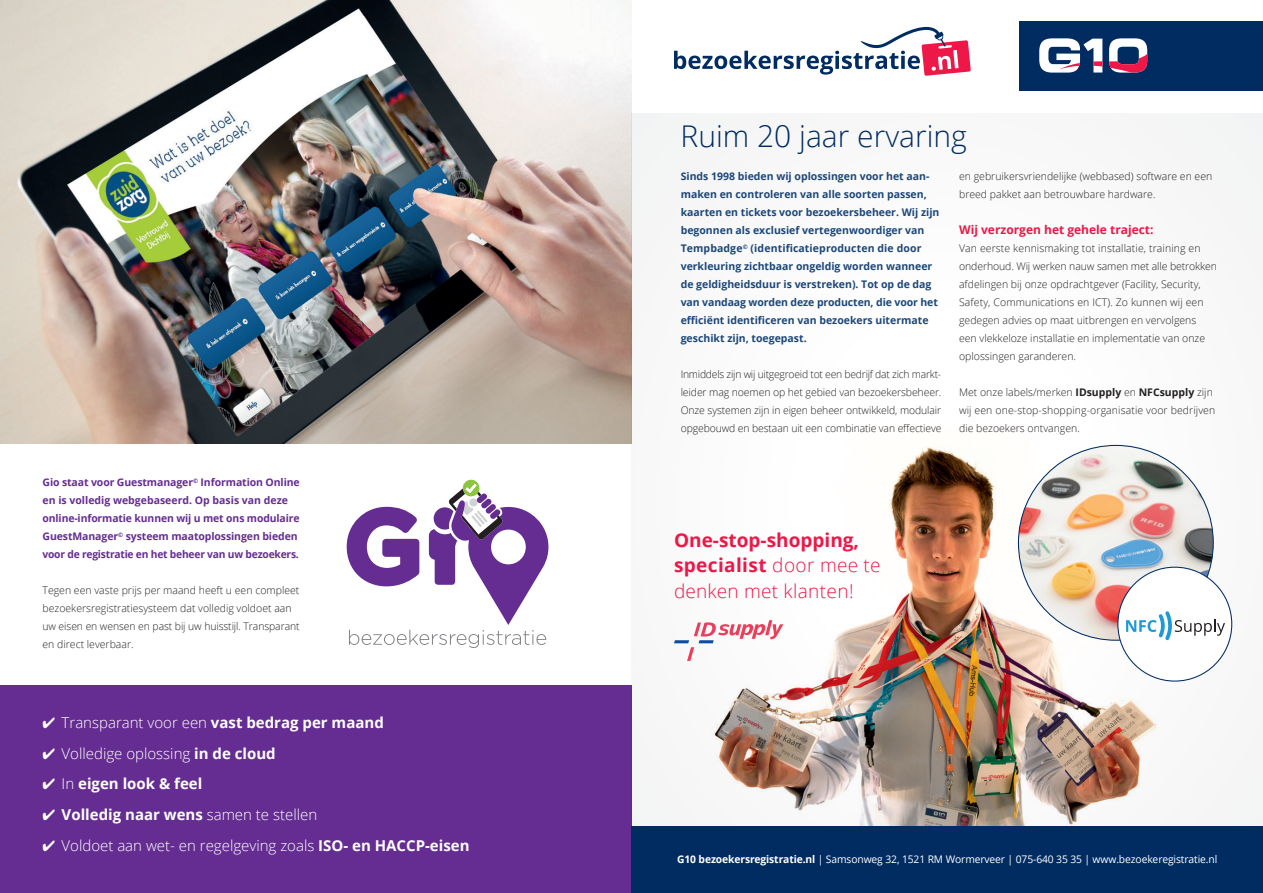
<style>
.page{position:relative;width:1263px;height:893px;background:#fff}
.page>*{position:absolute;margin:0;border:0;box-sizing:border-box;transform-origin:0 0}
.t1{font:300 30px "Open Sans";color:#002c62}
.t2{font:300 19.05px/25.3px "Open Sans";letter-spacing:.01em;color:#ed1748}
.t3{font:700 19.05px "Open Sans";color:#ed1748}
.t4{font:300 15px "Open Sans";color:#fff}
.t5{font:700 15px "Open Sans";color:#fff}
.t6{font:700 12px "Open Sans";color:#ed1748}
.t7{font:300 10.5px/18px "Open Sans";color:#231f20}
.t8{font:700 10.5px/18px "Open Sans";color:#1c4779}
.t9{font:700 10.5px/18px "Open Sans";letter-spacing:-.01em;color:#652d91}
.t10{font:10.5px "Open Sans";letter-spacing:-.01em;color:#fff}
.t11{font:300 10.5px "Open Sans";letter-spacing:-.025em;color:#231f20}
.s1{font-weight:700}
.s2{font-weight:300}
</style>
<div class="page">
<img style="left:0;top:0;width:631px;height:443px">
<div style="left:0;top:686px;width:631px;height:207px;background:#652d91"></div>
<svg style="left:347px;top:480px;width:201px;height:168px"></svg>
<div style="left:631px;top:113px;width:632px;height:777px;background:#fafafa"></div>
<img style="left:631px;top:427px;width:632px;height:400px">
<svg style="left:674px;top:27px;width:297px;height:49px"></svg>
<div style="left:631px;top:827px;width:632px;height:66px;background:#002c62"></div>
<img style="left:1018px;top:445px;width:195px;height:195px;border-radius:97px">
<div style="left:1019px;top:21px;width:244px;height:69px;background:#002c62"></div>
<svg style="left:1109px;top:38px;width:38px;height:35px"></svg>
<svg style="left:1039px;top:38px;width:63px;height:35px"></svg>
<svg style="left:674px;top:620px;width:109px;height:41px"></svg>
<div style="left:1118px;top:567px;width:114px;height:114px;background:#fff;border-radius:50%"></div>
<svg style="left:1126px;top:611px;width:99px;height:29px"></svg>
<p class="t9" style="left:43px;top:473px;width:259px">Gio staat voor Guestmanager<sup>©</sup> Information Online en is volledig webgebaseerd. Op basis van deze online-informatie kunnen wij u met ons modulaire</p>
<p class="t9" style="left:43px;top:527px;width:258px">GuestManager<sup>©</sup> systeem maatoplossingen bieden voor de registratie en het beheer van uw bezoekers.</p>
<p class="t7" style="left:43px;top:581px;width:259px">Tegen een vaste prijs per maand heeft u een compleet bezoekersregistratiesysteem dat volledig voldoet aan uw eisen en wensen en past bij uw huisstijl. Transparant en direct leverbaar.</p>
<p class="t4" style="left:43px;top:712px;width:343px">✔ Transparant voor een <span class="s1">vast bedrag per maand</span></p>
<p class="t4" style="left:43px;top:743px;width:235px">✔ Volledige oplossing <span class="s1">in de cloud</span></p>
<p class="t5" style="left:43px;top:773px;width:161px">✔ <span class="s2">In</span> eigen look &amp; feel</p>
<p class="t5" style="left:43px;top:804px;width:276px">✔ Volledig naar wens <span class="s2">samen te stellen</span></p>
<p class="t4" style="left:43px;top:835px;width:428px">✔ Voldoet aan wet- en regelgeving zoals <span class="s1">ISO- en HACCP-eisen</span></p>
<p class="t1" style="left:680px;top:116px;width:288px">Ruim 20 jaar ervaring</p>
<p class="t8" style="left:681px;top:167px;width:260px">Sinds 1998 bieden wij oplossingen voor het aan&shy;maken en controleren van alle soorten passen, kaarten en tickets voor bezoekersbeheer. Wij zijn</p>
<p class="t8" style="left:681px;top:221px;width:259px">begonnen als exclusief vertegenwoordiger van Tempbadge<sup>©</sup> (identificatieproducten die door verkleuring zichtbaar ongeldig worden wanneer de geldigheidsduur is verstreken). Tot op de dag van vandaag worden deze producten, die voor het efficiënt identificeren van bezoekers uitermate geschikt zijn, toegepast.</p>
<p class="t11" style="left:681px;top:367px;width:262px">Inmiddels zijn wij uitgegroeid tot een bedrijf dat zich markt-</p>
<p class="t7" style="left:681px;top:383px;width:262px;text-align:justify">leider mag noemen op het gebied van bezoekersbeheer.<br>Onze systemen zijn in eigen beheer ontwikkeld, modulair opgebouwd en bestaan uit een combinatie van effectieve</p>
<p class="t7" style="left:959px;top:167px;width:255px">en gebruikersvriendelijke (webbased) software en een breed pakket aan betrouwbare hardware.</p>
<p class="t6" style="left:959px;top:221px;width:196px">Wij verzorgen het gehele traject:</p>
<p class="t7" style="left:959px;top:239px;width:243px">Van eerste kennismaking tot installatie, training en</p>
<p class="t7" style="left:959px;top:257px;width:259px">onderhoud. Wij werken nauw samen met alle betrokken</p>
<p class="t7" style="left:959px;top:275px;width:246px">afdelingen bij onze opdrachtgever (Facility, Security,<br>Safety, Communications en ICT). Zo kunnen wij een</p>
<p class="t7" style="left:959px;top:311px;width:239px">gedegen advies op maat uitbrengen en vervolgens</p>
<p class="t7" style="left:959px;top:329px;width:248px">een vlekkeloze installatie en implementatie van onze</p>
<p class="t7" style="left:959px;top:347px;width:118px">oplossingen garanderen.</p>
<p class="t7" style="left:959px;top:383px;width:258px">Met onze labels/merken <span class="s1">IDsupply</span> en <span class="s1">NFCsupply</span> zijn wij een one-stop-shopping-organisatie voor bedrijven</p>
<p class="t7" style="left:959px;top:419px;width:122px">die bezoekers ontvangen.</p>
<p class="t3" style="left:674px;top:526px;width:187px">One-stop-shopping,</p>
<p class="t2" style="left:674px;top:552px;width:208px"><span class="s1">specialist</span> door mee te denken met klanten!</p>
<p class="t10" style="left:677px;top:852px;width:542px"><span class="s1">G10 bezoekersregistratie.nl</span> | Samsonweg 32, 1521 RM Wormerveer | 075-640 35 35 | www.bezoekeregistratie.nl</p>
</div>
